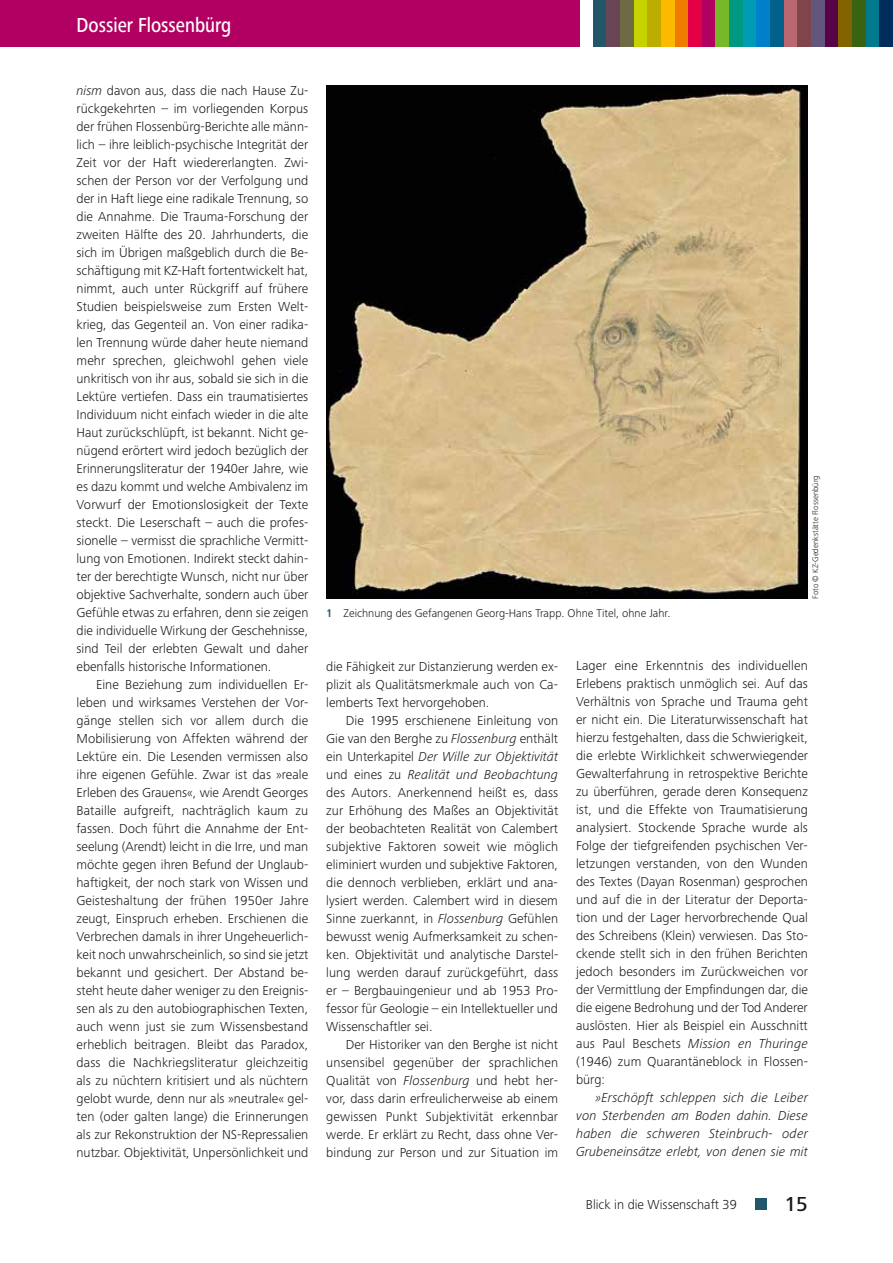
<style>
.page{position:relative;width:893px;height:1263px;background:#fff}
.page>*{position:absolute;margin:0;border:0;box-sizing:border-box;transform-origin:0 0}
.t1{font:500 21px "Frutiger Next LTW1 G";color:#fff;scale:.85 1}
.t2{font:500 21px "Frutiger Next LTW1 G";color:#1a1a18}
.t3{font:300 13.5px/18px "Frutiger Next LTW1 G";color:#1a1a18;text-align:justify}
.t4{font:italic 300 13.5px/18px "Frutiger Next LTW1 G";color:#1a1a18;text-align:justify}
.t5{font:300 11.7px "Frutiger Next LTW1 G";color:#1a1a18}
.t6{font:300 8.25px "Frutiger Next LTW1 G";color:#1a1a18}
.s1{font-style:italic}
.s2{font-family:"Frutiger Next Pro";font-weight:700;font-stretch:condensed;color:#225669}
</style>
<div class="page">
<div style="left:755px;top:1198px;width:11px;height:11px;background:#225669"></div>
<div style="left:593px;top:0;width:13px;height:47px;background:#225669"></div>
<div style="left:606px;top:0;width:14px;height:47px;background:#6a4555"></div>
<div style="left:620px;top:0;width:14px;height:47px;background:#6e6a44"></div>
<div style="left:634px;top:0;width:13px;height:47px;background:#c7d300"></div>
<div style="left:647px;top:0;width:14px;height:47px;background:#bdad00"></div>
<div style="left:661px;top:0;width:14px;height:47px;background:#fbba00"></div>
<div style="left:675px;top:0;width:13px;height:47px;background:#ef7c00"></div>
<div style="left:688px;top:0;width:14px;height:47px;background:#e40045"></div>
<div style="left:702px;top:0;width:14px;height:47px;background:#b10061"></div>
<div style="left:716px;top:0;width:13px;height:47px;background:#76b828"></div>
<div style="left:729px;top:0;width:14px;height:47px;background:#009881"></div>
<div style="left:743px;top:0;width:14px;height:47px;background:#009bb4"></div>
<div style="left:757px;top:0;width:13px;height:47px;background:#0080c8"></div>
<div style="left:770px;top:0;width:14px;height:47px;background:#00618a"></div>
<div style="left:784px;top:0;width:13px;height:47px;background:#b96770"></div>
<div style="left:797px;top:0;width:14px;height:47px;background:#80454b"></div>
<div style="left:811px;top:0;width:14px;height:47px;background:#62567d"></div>
<div style="left:825px;top:0;width:13px;height:47px;background:#580247"></div>
<div style="left:838px;top:0;width:14px;height:47px;background:#826300"></div>
<div style="left:852px;top:0;width:14px;height:47px;background:#3a6311"></div>
<div style="left:866px;top:0;width:13px;height:47px;background:#007a8c"></div>
<div style="left:879px;top:0;width:14px;height:47px;background:#002d5b"></div>
<div style="left:0;top:0;width:579px;height:47px;background:#b10061"></div>
<img style="left:326px;top:85px;width:482px;height:514px">
<h1 class="t1" style="left:77px;top:13px;width:183px">Dossier Flossenbürg</h1>
<p class="t3" style="left:77px;top:81px;width:233px"><span class="s1">nism</span> davon aus, dass die nach Hause Zu&shy;rückgekehrten – im vorliegenden Korpus der frühen Flossenbürg-Berichte alle männ&shy;lich – ihre leiblich-psychische Integrität der Zeit vor der Haft wiedererlangten. Zwi&shy;schen der Person vor der Verfolgung und der in Haft liege eine radikale Trennung, so die Annahme. Die Trauma-Forschung der zweiten Hälfte des 20. Jahrhunderts, die sich im Übrigen maßgeblich durch die Be&shy;schäftigung mit KZ-Haft fortentwickelt hat, nimmt, auch unter Rückgriff auf frühere Studien beispielsweise zum Ersten Welt&shy;krieg, das Gegenteil an. Von einer radika&shy;len Trennung würde daher heute niemand mehr sprechen, gleichwohl gehen viele unkritisch von ihr aus, sobald sie sich in die Lektüre vertiefen. Dass ein traumatisiertes Individuum nicht einfach wieder in die alte Haut zurückschlüpft, ist bekannt. Nicht ge&shy;nügend erörtert wird jedoch bezüglich der Erinnerungsliteratur der 1940er Jahre, wie es dazu kommt und welche Ambivalenz im Vorwurf der Emotionslosigkeit der Texte steckt. Die Leserschaft – auch die profes&shy;sionelle – vermisst die sprachliche Vermitt&shy;lung von Emotionen. Indirekt steckt dahin&shy;ter der berechtigte Wunsch, nicht nur über objektive Sachverhalte, sondern auch über Gefühle etwas zu erfahren, denn sie zeigen die individuelle Wirkung der Geschehnisse, sind Teil der erlebten Gewalt und daher ebenfalls historische Informationen.</p>
<p class="t3" style="left:77px;top:675px;width:233px;text-indent:20px">Eine Beziehung zum individuellen Er&shy;leben und wirksames Verstehen der Vor&shy;gänge stellen sich vor allem durch die Mobilisierung von Affekten während der Lektüre ein. Die Lesenden vermissen also ihre eigenen Gefühle. Zwar ist das »reale Erleben des Grauens«, wie Arendt Georges Bataille aufgreift, nachträglich kaum zu fassen. Doch führt die Annahme der Ent&shy;seelung (Arendt) leicht in die Irre, und man möchte gegen ihren Befund der Unglaub&shy;haftigkeit, der noch stark von Wissen und Geisteshaltung der frühen 1950er Jahre zeugt, Einspruch erheben. Erschienen die Verbrechen damals in ihrer Ungeheuerlich&shy;keit noch unwahrscheinlich, so sind sie jetzt bekannt und gesichert. Der Abstand be&shy;steht heute daher weniger zu den Ereignis&shy;sen als zu den autobiographischen Texten, auch wenn just sie zum Wissensbestand erheblich beitragen. Bleibt das Paradox, dass die Nachkriegsliteratur gleichzeitig als zu nüchtern kritisiert und als nüchtern gelobt wurde, denn nur als »neutrale« gel&shy;ten (oder galten lange) die Erinnerungen als zur Rekonstruktion der NS-Repressalien nutzbar. Objektivität, Unpersönlichkeit und</p>
<p class="t5" style="left:326px;top:606px;width:346px"><span class="s2">1</span> Zeichnung des Gefangenen Georg-Hans Trapp. Ohne Titel, ohne Jahr.</p>
<p class="t6" style="left:811px;top:599px;width:125px;rotate:-90deg">Foto © KZ-Gedenkstätte Flossenbürg</p>
<p class="t3" style="left:326px;top:657px;width:233px">die Fähigkeit zur Distanzierung werden ex&shy;plizit als Qualitätsmerkmale auch von Ca&shy;lemberts Text hervorgehoben.</p>
<p class="t3" style="left:326px;top:711px;width:233px;text-indent:19px">Die 1995 erschienene Einleitung von Gie van den Berghe zu <span class="s1">Flossenburg</span> enthält ein Unterkapitel <span class="s1">Der Wille zur Objektivität </span>und eines zu <span class="s1">Realität und Beobachtung </span>des Autors. Anerkennend heißt es, dass zur Erhöhung des Maßes an Objektivität der beobachteten Realität von Calembert subjektive Faktoren soweit wie möglich eliminiert wurden und subjektive Faktoren, die dennoch verblieben, erklärt und ana&shy;lysiert werden. Calembert wird in diesem Sinne zuerkannt, in <span class="s1">Flossenburg</span> Gefühlen bewusst wenig Aufmerksamkeit zu schen&shy;ken. Objektivität und analytische Darstel&shy;lung werden darauf zurückgeführt, dass er – Bergbauingenieur und ab 1953 Pro&shy;fessor für Geologie – ein Intellektueller und Wissenschaftler sei.</p>
<p class="t3" style="left:326px;top:1035px;width:233px;text-indent:19px">Der Historiker van den Berghe ist nicht unsensibel gegenüber der sprachlichen Qualität von <span class="s1">Flossenburg</span> und hebt her&shy;vor, dass darin erfreulicherweise ab einem gewissen Punkt Subjektivität erkennbar werde. Er erklärt zu Recht, dass ohne Ver&shy;bindung zur Person und zur Situation im</p>
<p class="t3" style="left:576px;top:657px;width:233px">Lager eine Erkenntnis des individuellen Erlebens praktisch unmöglich sei. Auf das Verhältnis von Sprache und Trauma geht er nicht ein. Die Literaturwissenschaft hat hierzu festgehalten, dass die Schwierigkeit, die erlebte Wirklichkeit schwerwiegender Gewalterfahrung in retrospektive Berichte zu überführen, gerade deren Konsequenz ist, und die Effekte von Traumatisierung analysiert. Stockende Sprache wurde als Folge der tiefgreifenden psychischen Ver&shy;letzungen verstanden, von den Wunden des Textes (Dayan Rosenman) gesprochen und auf die in der Literatur der Deporta&shy;tion und der Lager hervorbrechende Qual des Schreibens (Klein) verwiesen. Das Sto&shy;ckende stellt sich in den frühen Berichten jedoch besonders im Zurückweichen vor der Vermittlung der Empfindungen dar, die die eigene Bedrohung und der Tod Anderer auslösten. Hier als Beispiel ein Ausschnitt aus Paul Beschets <span class="s1">Mission en Thuringe </span>(1946) zum Quarantäneblock in Flossen&shy;bürg:</p>
<p class="t4" style="left:576px;top:1089px;width:233px;text-indent:19px">»Erschöpft schleppen sich die Leiber von Sterbenden am Boden dahin. Diese haben die schweren Steinbruch- oder Grubeneinsätze erlebt, von denen sie mit</p>
<p class="t3" style="left:586px;top:1195px;width:152px">Blick in die Wissenschaft 39</p>
<h1 class="t2" style="left:784px;top:1192px;width:25px">15</h1>
</div>
